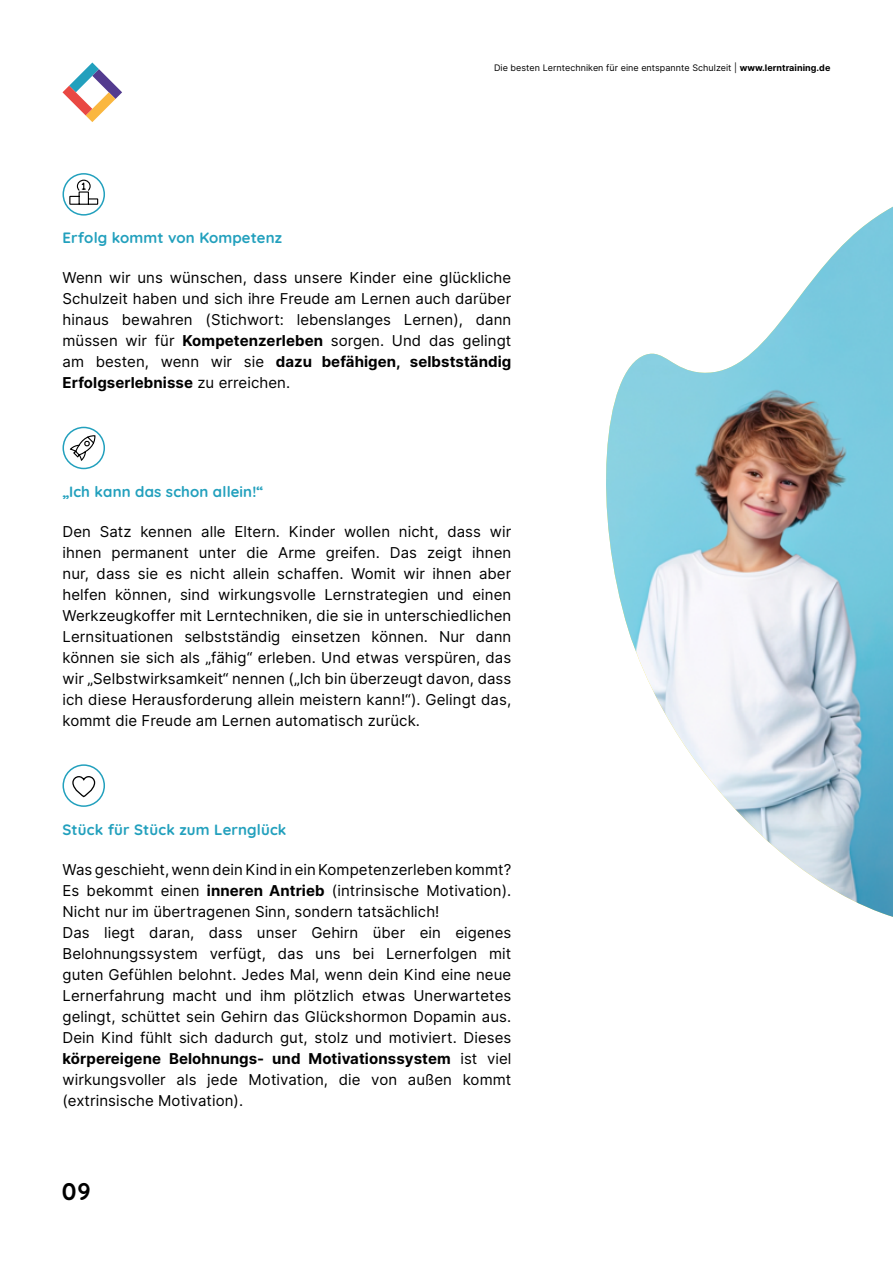
<style>
.page{position:relative;width:893px;height:1263px;background:#fff}
.page>*{position:absolute;margin:0;border:0;box-sizing:border-box;transform-origin:0 0}
.t1{font:300 24px "Quicksand";color:#000}
.t2{font:15px/21px "Inter";letter-spacing:.005em;color:#000;text-align:justify}
.t3{font:300 15px "Quicksand";letter-spacing:.01em;color:#22a0bd}
.t4{font:9px "Inter";letter-spacing:.005em;color:#000}
.s1{font-weight:700}
</style>
<div class="page">
<svg style="left:63px;top:63px;width:59px;height:59px"></svg>
<div style="left:63px;top:427px;width:42px;height:42px;border:2px solid #22a0bd;border-radius:50%"></div>
<div style="left:63px;top:764px;width:42px;height:43px;border:2px solid #22a0bd;border-radius:50%"></div>
<svg style="left:72px;top:776px;width:24px;height:22px"></svg>
<svg style="left:69px;top:426px;width:27px;height:34px"></svg>
<div style="left:63px;top:173px;width:42px;height:43px;border:2px solid #22a0bd;border-radius:50%"></div>
<svg style="left:69px;top:179px;width:30px;height:26px"></svg>
<img style="left:606px;top:207px;width:287px;height:710px">
<p class="t3" style="left:63px;top:226px;width:221px">Erfolg kommt von Kompetenz</p>
<p class="t4" style="left:494px;top:61px;width:338px">Die besten Lerntechniken für eine entspannte Schulzeit | <span class="s1">www.lerntraining.de</span></p>
<p class="t2" style="left:63px;top:267px;width:450px">Wenn wir uns wünschen, dass unsere Kinder eine glückliche Schulzeit haben und sich ihre Freude am Lernen auch darüber hinaus bewahren (Stichwort: lebenslanges Lernen), dann müssen wir für <span class="s1">Kompetenzerleben</span> sorgen. Und das gelingt am besten, wenn wir sie <span class="s1">dazu befähigen, selbstständig Erfolgserlebnisse</span> zu erreichen.</p>
<p class="t3" style="left:63px;top:480px;width:202px">„Ich kann das schon allein!“</p>
<p class="t2" style="left:63px;top:521px;width:450px">Den Satz kennen alle Eltern. Kinder wollen nicht, dass wir ihnen permanent unter die Arme greifen. Das zeigt ihnen nur, dass sie es nicht allein schaffen. Womit wir ihnen aber helfen können, sind wirkungsvolle Lernstrategien und einen Werkzeugkoffer mit Lerntechniken, die sie in unterschiedlichen Lernsituationen selbstständig einsetzen können. Nur dann können sie sich als „fähig“ erleben. Und etwas verspüren, das wir „Selbstwirksamkeit“ nennen („Ich bin überzeugt davon, dass ich diese Herausforderung allein meistern kann!“). Gelingt das, kommt die Freude am Lernen automatisch zurück.</p>
<p class="t3" style="left:63px;top:818px;width:225px">Stück für Stück zum Lernglück</p>
<p class="t2" style="left:63px;top:858px;width:450px;text-align:left">Was geschieht, wenn dein Kind in ein Kompetenzerleben kommt?<br>Es bekommt einen <span class="s1">inneren Antrieb</span> (intrinsische Motivation).<br>Nicht nur im übertragenen Sinn, sondern tatsächlich!<br>Das liegt daran, dass unser Gehirn über ein eigenes Belohnungssystem verfügt, das uns bei Lernerfolgen mit guten Gefühlen belohnt. Jedes Mal, wenn dein Kind eine neue Lernerfahrung macht und ihm plötzlich etwas Unerwartetes gelingt, schüttet sein Gehirn das Glückshormon Dopamin aus.<br>Dein Kind fühlt sich dadurch gut, stolz und motiviert. Dieses <span class="s1">körpereigene Belohnungs- und Motivationssystem</span> ist viel wirkungsvoller als jede Motivation, die von außen kommt (extrinsische Motivation).</p>
<h1 class="t1" style="left:62px;top:1173px;width:30px">09</h1>
</div>
